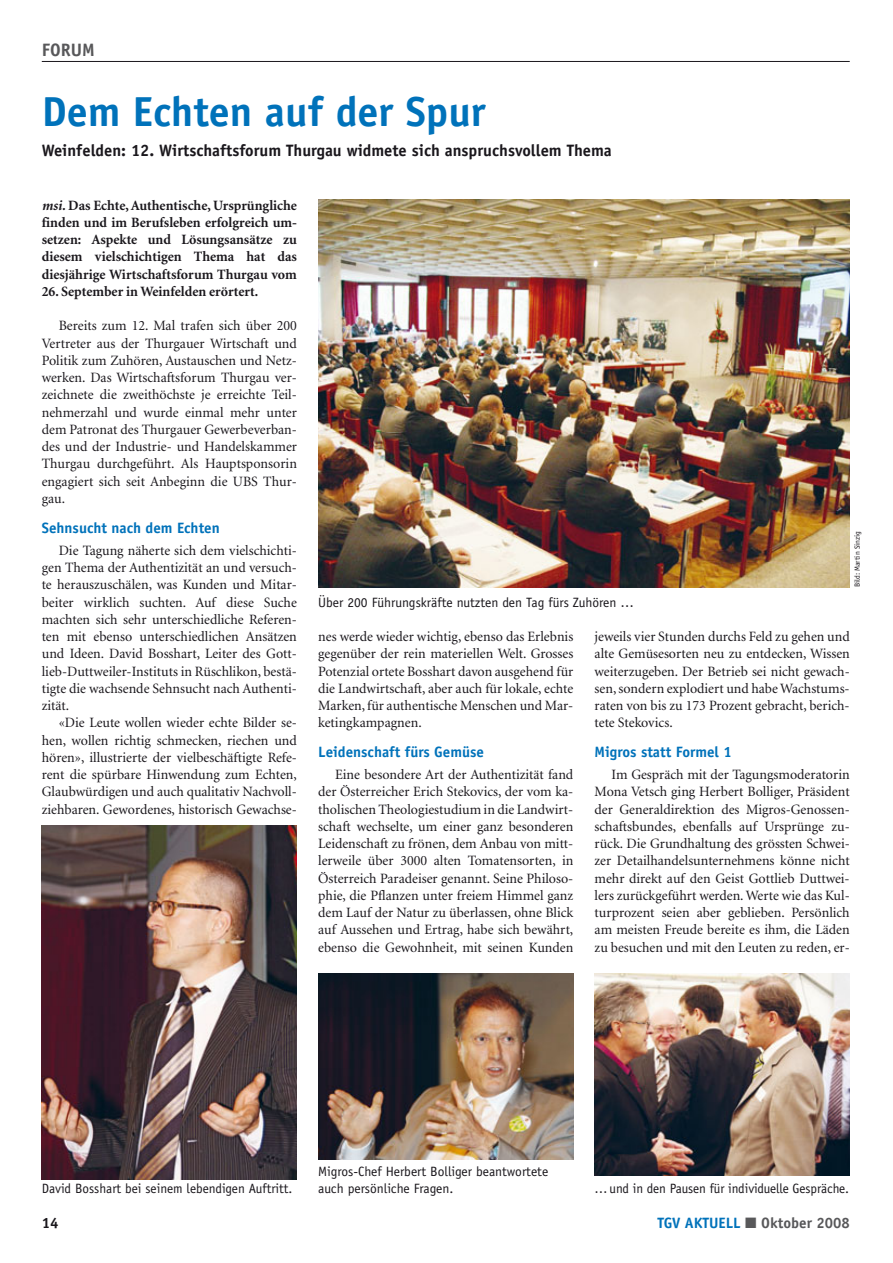
<style>
.page{position:relative;width:893px;height:1263px;background:#fff}
.page>*{position:absolute;margin:0;border:0;box-sizing:border-box;transform-origin:0 0}
.t1{font:700 42px "Officina Sans";color:#0072ba}
.t2{font:700 18px "Officina Sans";color:#58585a}
.t3{font:700 16.5px "Officina Sans";color:#1a171c}
.t4{font:700 15px "Officina Sans";color:#0072ba}
.t5{font:700 15px "Officina Sans";color:#58585a}
.t6{font:700 15px "Officina Sans";color:#1a171c}
.t7{font:14.25px/17.2px "Minion";color:#1a171c;text-align:justify}
.t8{font:700 14.25px/17.2px "Minion";color:#1a171c;text-align:justify}
.t9{font:13.5px/17.2px "Officina Sans";color:#1a171c}
.t10{font:7.5px "Officina Sans";color:#1a171c}
.s1{font-style:italic}
.s2{color:#0072ba}
</style>
<div class="page">
<hr style="left:42px;top:61px;width:808px;height:1px;background:#1a171c">
<img style="left:318px;top:199px;width:532px;height:389px">
<img style="left:595px;top:973px;width:255px;height:203px">
<img style="left:318px;top:973px;width:255px;height:186px">
<img style="left:42px;top:825px;width:255px;height:354px">
<p class="t2" style="left:42px;top:43px;width:55px">FORUM</p>
<h1 class="t1" style="left:42px;top:96px;width:445px">Dem Echten auf der Spur</h1>
<p class="t3" style="left:42px;top:144px;width:572px">Weinfelden: 12. Wirtschaftsforum Thurgau widmete sich anspruchsvollem Thema</p>
<p class="t8" style="left:42px;top:198px;width:257px"><span class="s1">msi.</span> Das Echte, Authentische, Ursprüngliche finden und im Berufsleben erfolgreich um&shy;setzen: Aspekte und Lösungsansätze zu diesem vielschichtigen Thema hat das diesjährige Wirtschaftsforum Thurgau vom</p>
<p class="t8" style="left:42px;top:284px;width:218px">26. September in Weinfelden erörtert.</p>
<p class="t7" style="left:42px;top:318px;width:257px;text-indent:17px">Bereits zum 12. Mal trafen sich über 200<br>Vertreter aus der Thurgauer Wirtschaft und Politik zum Zuhören, Austauschen und Netz&shy;werken. Das Wirtschaftsforum Thurgau ver&shy;zeichnete die zweithöchste je erreichte Teil&shy;nehmerzahl und wurde einmal mehr unter dem Patronat des Thurgauer Gewerbeverban&shy;des und der Industrie- und Handelskammer Thurgau durchgeführt. Als Hauptsponsorin engagiert sich seit Anbeginn die UBS Thur&shy;gau.</p>
<p class="t4" style="left:42px;top:522px;width:179px">Sehnsucht nach dem Echten</p>
<p class="t7" style="left:42px;top:543px;width:257px;text-indent:17px">Die Tagung näherte sich dem vielschichti&shy;gen Thema der Authentizität an und versuch&shy;te herauszuschälen, was Kunden und Mitar&shy;beiter wirklich suchten. Auf diese Suche machten sich sehr unterschiedliche Referen&shy;ten mit ebenso unterschiedlichen Ansätzen und Ideen. David Bosshart, Leiter des Gott&shy;lieb-Duttweiler-Instituts in Rüschlikon, bestä&shy;tigte die wachsende Sehnsucht nach Authenti&shy;zität.</p>
<p class="t7" style="left:42px;top:715px;width:257px;text-indent:17px">«Die Leute wollen wieder echte Bilder se&shy;hen, wollen richtig schmecken, riechen und hören», illustrierte der vielbeschäftigte Refe&shy;rent die spürbare Hinwendung zum Echten, Glaubwürdigen und auch qualitativ Nachvoll&shy;ziehbaren. Gewordenes, historisch Gewachse-</p>
<p class="t10" style="left:854px;top:587px;width:58px;rotate:-90deg">Bild: Martin Sinzig</p>
<p class="t9" style="left:318px;top:594px;width:317px">Über 200 Führungskräfte nutzten den Tag fürs Zuhören …</p>
<p class="t7" style="left:318px;top:629px;width:257px">nes werde wieder wichtig, ebenso das Erlebnis gegenüber der rein materiellen Welt. Grosses Potenzial ortete Bosshart davon ausgehend für die Landwirtschaft, aber auch für lokale, echte Marken, für authentische Menschen und Mar&shy;ketingkampagnen.</p>
<p class="t4" style="left:318px;top:746px;width:167px">Leidenschaft fürs Gemüse</p>
<p class="t7" style="left:318px;top:767px;width:257px;text-indent:17px">Eine besondere Art der Authentizität fand der Österreicher Erich Stekovics, der vom ka&shy;tholischen Theologiestudium in die Landwirt&shy;schaft wechselte, um einer ganz besonderen Leidenschaft zu frönen, dem Anbau von mitt&shy;lerweile über 3000 alten Tomatensorten, in Österreich Paradeiser genannt. Seine Philoso&shy;phie, die Pflanzen unter freiem Himmel ganz dem Lauf der Natur zu überlassen, ohne Blick auf Aussehen und Ertrag, habe sich bewährt, ebenso die Gewohnheit, mit seinen Kunden</p>
<p class="t7" style="left:595px;top:629px;width:257px">jeweils vier Stunden durchs Feld zu gehen und alte Gemüsesorten neu zu entdecken, Wissen weiterzugeben. Der Betrieb sei nicht gewach&shy;sen, sondern explodiert und habe Wachstums&shy;raten von bis zu 173 Prozent gebracht, berich&shy;tete Stekovics.</p>
<p class="t4" style="left:595px;top:746px;width:139px">Migros statt Formel 1</p>
<p class="t7" style="left:595px;top:767px;width:257px;text-indent:17px">Im Gespräch mit der Tagungsmoderatorin Mona Vetsch ging Herbert Bolliger, Präsident der Generaldirektion des Migros-Genossen&shy;schaftsbundes, ebenfalls auf Ursprünge zu&shy;rück. Die Grundhaltung des grössten Schwei&shy;zer Detailhandelsunternehmens könne nicht mehr direkt auf den Geist Gottlieb Duttwei&shy;lers zurückgeführt werden. Werte wie das Kul&shy;turprozent seien aber geblieben. Persönlich am meisten Freude bereite es ihm, die Läden zu besuchen und mit den Leuten zu reden, er-</p>
<p class="t9" style="left:318px;top:1164px;width:232px">Migros-Chef Herbert Bolliger beantwortete auch persönliche Fragen.</p>
<p class="t9" style="left:42px;top:1181px;width:252px">David Bosshart bei seinem lebendigen Auftritt.</p>
<p class="t9" style="left:595px;top:1181px;width:256px">…und in den Pausen für individuelle Gespräche.</p>
<p class="t6" style="left:42px;top:1217px;width:18px">14</p>
<p class="t5" style="left:657px;top:1217px;width:194px"><span class="s2">TGV AKTUELL</span> ■ Oktober 2008</p>
</div>
